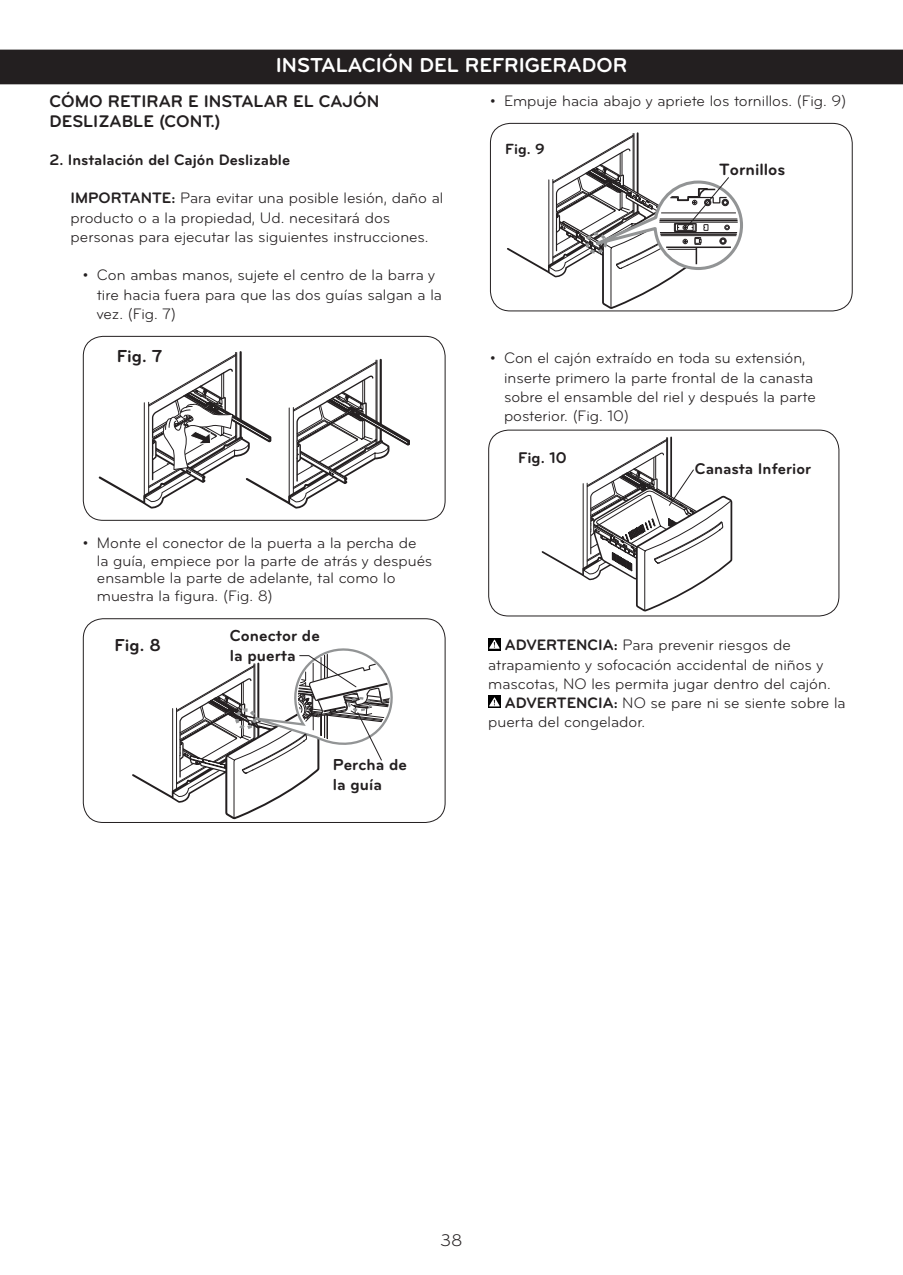
<style>
.page{position:relative;width:903px;height:1275px;background:#fff}
.page>*{position:absolute;margin:0;border:0;box-sizing:border-box;transform-origin:0 0}
.BANDAS_NEGRAS{font:700 21px "Bryant LG";color:#fff}
.t1{font:700 18.03px "Bryant LG";color:#231f20}
.Subtitulos{font:700 17.5px "Bryant LG";color:#231f20}
.t2{font:17.5px "Bryant LG";color:#231f20}
.t3{font:700 16.97px "Bryant LG";color:#231f20}
.t4{font:700 16.62px/19.8px "Bryant LG";color:#231f20}
.t5{font:700 16.1px "Bryant LG";color:#231f20}
.bullets{font:15.75px/19.2px "Bryant LG";color:#231f20}
.bolds{font:15.75px/19.2px "Bryant LG";color:#231f20}
.bolds-2{font:700 15.75px "Bryant LG";color:#231f20}
.t6{font:700 15.4px "Bryant LG";color:#231f20}
.s1{font-weight:700}
</style>
<div class="page">
<div style="left:0;top:50px;width:903px;height:34px;background:#231f20"></div>
<svg style="left:98px;top:351px;width:312px;height:158px"></svg>
<div style="left:83px;top:336px;width:362px;height:185px;border:1px solid #231f20;border-radius:20px"></div>
<svg style="left:132px;top:648px;width:261px;height:172px"></svg>
<div style="left:83px;top:618px;width:362px;height:205px;border:1px solid #231f20;border-radius:20px"></div>
<svg style="left:507px;top:132px;width:236px;height:177px"></svg>
<div style="left:490px;top:123px;width:363px;height:188px;border:1px solid #231f20;border-radius:20px"></div>
<svg style="left:541px;top:436px;width:192px;height:176px"></svg>
<div style="left:488px;top:430px;width:351px;height:186px;border:1px solid #231f20;border-radius:20px"></div>
<div style="left:488px;top:638px;width:12px;height:12px;background:#000"></div>
<svg style="left:489px;top:640px;width:11px;height:9px"></svg>
<svg style="left:488px;top:696px;width:12px;height:12px"></svg>
<svg style="left:489px;top:697px;width:11px;height:9px"></svg>
<p class="BANDAS_NEGRAS" style="left:276px;top:52px;width:353px">INSTALACIÓN DEL REFRIGERADOR</p>
<p class="Subtitulos" style="left:50px;top:91px;width:331px">CÓMO RETIRAR E INSTALAR EL CAJÓN</p>
<p class="Subtitulos" style="left:50px;top:110px;width:173px">DESLIZABLE (CONT.)</p>
<p class="bolds-2" style="left:50px;top:150px;width:242px">2. Instalación del Cajón Deslizable</p>
<p class="bolds" style="left:71px;top:189px;width:374px"><span class="s1">IMPORTANTE:</span> Para evitar una posible lesión, daño al</p>
<p class="bolds" style="left:71px;top:208px;width:359px">producto o a la propiedad, Ud. necesitará dos personas para ejecutar las siguientes instrucciones.</p>
<p class="bullets" style="left:97px;top:266px;width:347px;text-indent:-14px">• Con ambas manos, sujete el centro de la barra y tire hacia fuera para que las dos guías salgan a la vez. (Fig. 7)</p>
<p class="t1" style="left:117px;top:345px;width:47px">Fig. 7</p>
<p class="bullets" style="left:490px;top:91px;width:358px">• Empuje hacia abajo y apriete los tornillos. (Fig. 9)</p>
<p class="t6" style="left:505px;top:140px;width:41px">Fig. 9</p>
<p class="t3" style="left:719px;top:159px;width:68px">Tornillos</p>
<p class="bullets" style="left:504px;top:349px;width:313px;text-indent:-14px">• Con el cajón extraído en toda su extensión, inserte primero la parte frontal de la canasta sobre el ensamble del riel y después la parte posterior. (Fig. 10)</p>
<p class="t5" style="left:695px;top:458px;width:118px">Canasta Inferior</p>
<p class="t5" style="left:518px;top:448px;width:50px">Fig. 10</p>
<p class="bullets" style="left:97px;top:534px;width:337px;line-height:17.5px;text-indent:-14px">• Monte el conector de la puerta a la percha de<br>la guía, empiece por la parte de atrás y después ensamble la parte de adelante, tal como lo muestra la figura. (Fig. 8)</p>
<p class="t1" style="left:115px;top:634px;width:48px">Fig. 8</p>
<p class="t4" style="left:230px;top:626px;width:91px">Conector de la puerta</p>
<p class="t4" style="left:333px;top:755px;width:76px">Percha de la guía</p>
<p class="bullets" style="left:488px;top:636px;width:344px;text-indent:17px"><span class="s1">ADVERTENCIA:</span> Para prevenir riesgos de atrapamiento y sofocación accidental de niños y mascotas, NO les permita jugar dentro del cajón.</p>
<p class="bullets" style="left:505px;top:693px;width:342px"><span class="s1">ADVERTENCIA:</span> NO se pare ni se siente sobre la</p>
<p class="bullets" style="left:488px;top:713px;width:158px">puerta del congelador.</p>
<p class="t2" style="left:440px;top:1230px;width:24px">38</p>
</div>
